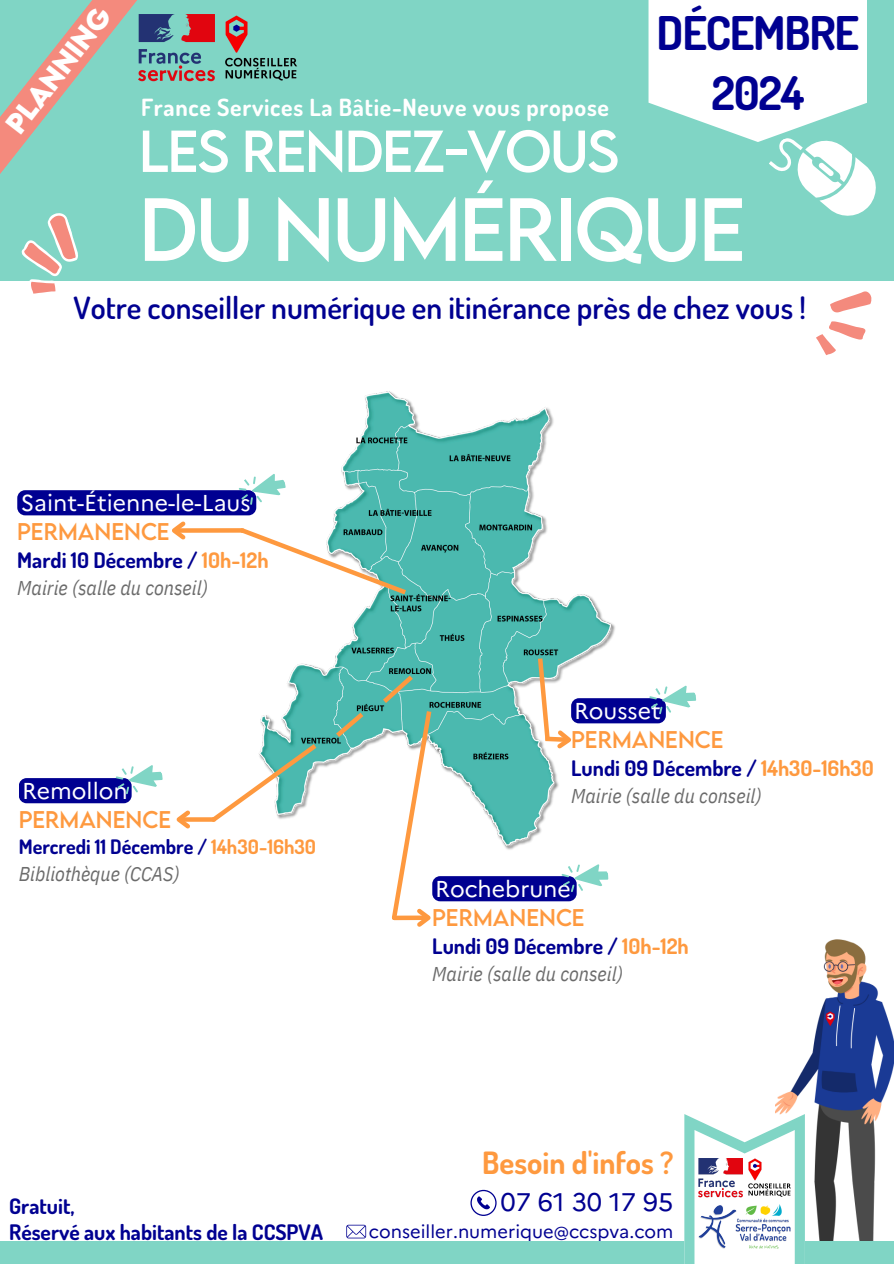
<style>
.page{position:relative;width:894px;height:1264px;background:#fff}
.page>*{position:absolute;margin:0;border:0;box-sizing:border-box;transform-origin:0 0}
.t1{font:79.5px "LEMONMILK";letter-spacing:-.03em;color:#fff}
.t2{font:52.5px "LEMONMILK";letter-spacing:-.03em;color:#fff}
.t3{font:700 46.5px/59.7px "Dosis";letter-spacing:-.03em;color:#000091;text-align:center}
.t4{font:600 30.75px "Dosis";color:#000091}
.t5{font:700 30.75px "Dosis";color:#fe993f}
.t6{font:700 25.95px "LEMONMILK";color:#fff}
.t7{font:25.35px "Marianne";color:#000091}
.t8{font:700 23.7px "Dosis";letter-spacing:.03em;color:#fff}
.t9{font:22.95px "Marianne";color:#fff}
.t10{font:700 21.45px "Dosis";color:#000091}
.t11{font:21.45px "LEMONMILK";letter-spacing:.15em;color:#fe993f}
.t12{font:italic 19.95px "IBM Plex Sans Cond";color:#6b6b6b}
.t13{font:700 19.95px "Dosis";color:#000091}
.t14{font:18.15px "Marianne";color:#000091}
.s1{color:#fe993f}
</style>
<div class="page">
<img style="left:775px;top:939px;width:118px;height:302px">
<div style="left:0;top:0;width:893px;height:281px;background:#80d5c5"></div>
<svg style="left:648px;top:0;width:228px;height:216px"></svg>
<svg style="left:816px;top:291px;width:56px;height:64px"></svg>
<svg style="left:470px;top:1189px;width:26px;height:26px"></svg>
<svg style="left:346px;top:1224px;width:20px;height:13px"></svg>
<img style="left:229px;top:391px;width:414px;height:459px">
<div style="left:17px;top:490px;width:239px;height:25px;background:#000091;border-radius:8px"></div>
<div style="left:432px;top:876px;width:144px;height:25px;background:#000091;border-radius:8px"></div>
<div style="left:571px;top:698px;width:94px;height:25px;background:#000091;border-radius:8px"></div>
<svg style="left:535px;top:653px;width:41px;height:100px"></svg>
<svg style="left:237px;top:524px;width:174px;height:74px"></svg>
<svg style="left:331px;top:708px;width:37px;height:33px"></svg>
<div style="left:19px;top:778px;width:113px;height:25px;background:#000091;border-radius:8px"></div>
<svg style="left:115px;top:765px;width:48px;height:32px"></svg>
<div style="left:174px;top:528px;width:68px;height:5px;background:#fe993f"></div>
<svg style="left:172px;top:521px;width:17px;height:19px"></svg>
<svg style="left:238px;top:471px;width:51px;height:36px"></svg>
<svg style="left:648px;top:685px;width:49px;height:33px"></svg>
<svg style="left:561px;top:864px;width:48px;height:32px"></svg>
<div style="left:0;top:1241px;width:893px;height:22px;background:#80d5c5"></div>
<svg style="left:684px;top:1113px;width:120px;height:150px"></svg>
<img style="left:698px;top:1204px;width:92px;height:44px">
<img style="left:744px;top:1156px;width:50px;height:42px">
<img style="left:698px;top:1158px;width:44px;height:39px">
<img style="left:225px;top:15px;width:72px;height:66px">
<img style="left:201px;top:15px;width:14px;height:67px">
<svg style="left:0;top:0;width:201px;height:294px"></svg>
<svg style="left:378px;top:670px;width:58px;height:257px"></svg>
<svg style="left:194px;top:817px;width:13px;height:4px"></svg>
<svg style="left:176px;top:810px;width:18px;height:19px"></svg>
<svg style="left:207px;top:739px;width:114px;height:86px"></svg>
<p class="t6" style="left:-2px;top:119px;width:153px;rotate:-52deg">PLANNING</p>
<p class="t8" style="left:141px;top:91px;width:469px">France Services La Bâtie-Neuve vous propose</p>
<p class="t3" style="left:656px;top:2px;width:204px">DÉCEMBRE<br>2024</p>
<h2 class="t2" style="left:139px;top:115px;width:481px">LES RENDEZ-VOUS</h2>
<h2 class="t1" style="left:139px;top:175px;width:608px">DU NUMÉRIQUE</h2>
<p class="t4" style="left:73px;top:287px;width:733px">Votre conseiller numérique en itinérance près de chez vous !</p>
<p class="t9" style="left:21px;top:485px;width:231px">Saint-Étienne-le-Laus</p>
<p class="t11" style="left:17px;top:516px;width:151px">PERMANENCE</p>
<p class="t10" style="left:17px;top:546px;width:253px">Mardi 10 Décembre / <span class="s1">10h-12h</span></p>
<h3 class="t12" style="left:17px;top:574px;width:192px">Mairie (salle du conseil)</h3>
<p class="t9" style="left:22px;top:772px;width:107px">Remollon</p>
<p class="t11" style="left:19px;top:804px;width:151px">PERMANENCE</p>
<p class="t13" style="left:19px;top:833px;width:299px">Mercredi 11 Décembre / <span class="s1">14h30-16h30</span></p>
<p class="t12" style="left:19px;top:860px;width:162px">Bibliothèque (CCAS)</p>
<p class="t9" style="left:574px;top:693px;width:88px">Rousset</p>
<p class="t11" style="left:571px;top:724px;width:151px">PERMANENCE</p>
<p class="t10" style="left:571px;top:754px;width:304px">Lundi 09 Décembre / <span class="s1">14h30-16h30</span></p>
<p class="t12" style="left:571px;top:782px;width:192px">Mairie (salle du conseil)</p>
<p class="t9" style="left:435px;top:870px;width:137px">Rochebrune</p>
<p class="t11" style="left:432px;top:902px;width:151px">PERMANENCE</p>
<p class="t10" style="left:432px;top:931px;width:258px">Lundi 09 Décembre / <span class="s1">10h-12h</span></p>
<p class="t12" style="left:432px;top:960px;width:192px">Mairie (salle du conseil)</p>
<p class="t10" style="left:9px;top:1192px;width:67px">Gratuit,</p>
<p class="t10" style="left:9px;top:1218px;width:315px">Réservé aux habitants de la CCSPVA</p>
<p class="t5" style="left:482px;top:1142px;width:193px">Besoin d'infos ?</p>
<p class="t7" style="left:500px;top:1181px;width:174px">07 61 30 17 95</p>
<p class="t14" style="left:369px;top:1217px;width:306px">conseiller.numerique@ccspva.com</p>
</div>
